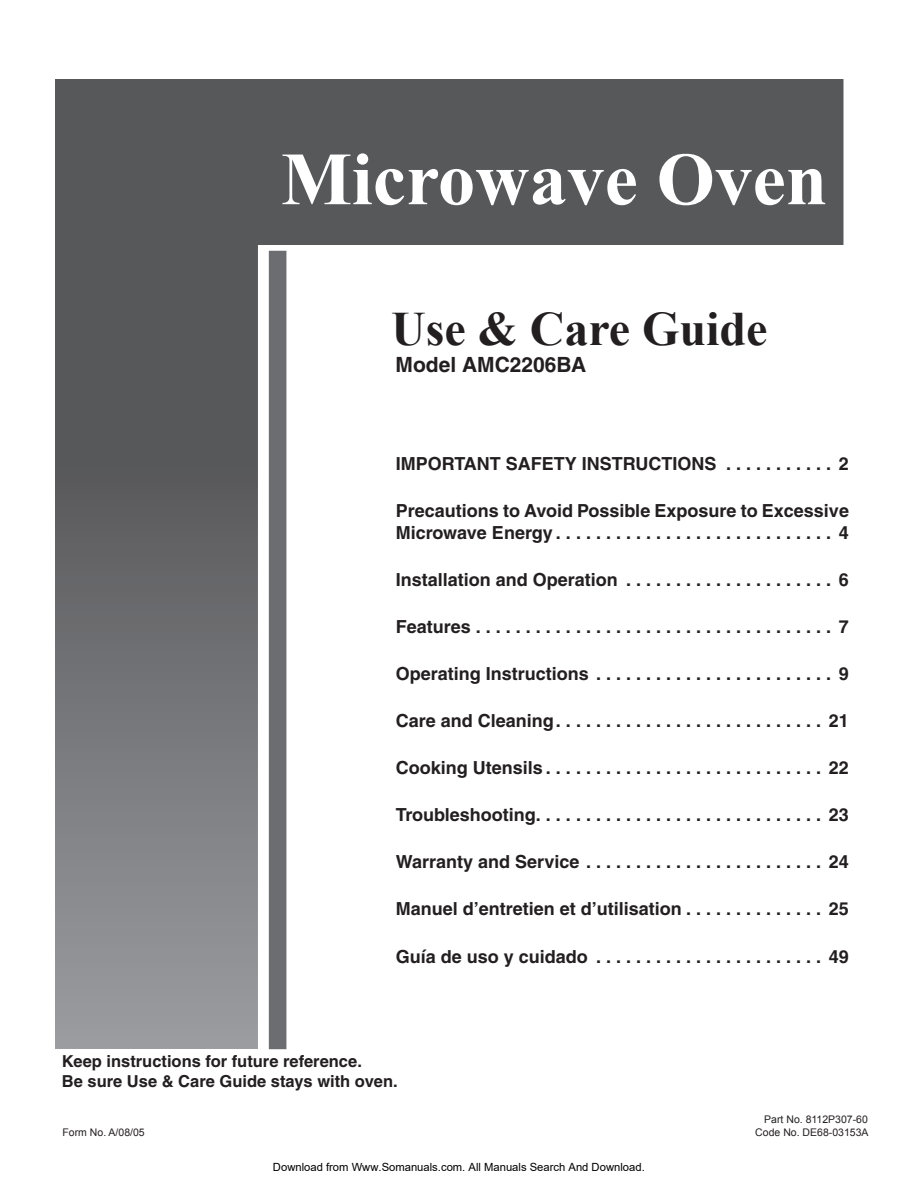
<style>
.page{position:relative;width:918px;height:1188px;background:#fff}
.page>*{position:absolute;margin:0;border:0;box-sizing:border-box;transform-origin:0 0}
.t1{font:700 75px "Times New Roman";color:#fff}
.t2{font:700 48px "Times New Roman";color:#231f20}
.t3{font:700 21px "Helvetica";color:#231f20}
.t4{font:700 18px/21.6px "Helvetica";color:#231f20}
.t5{font:700 16.5px/19.8px "Helvetica";color:#231f20}
.t6{font:11.25px "Arial";color:#000}
.t7{font:10.5px "Arial";color:#231f20}
</style>
<div class="page">
<svg style="left:55px;top:245px;width:203px;height:804px;background:#707174"></svg>
<div style="left:55px;top:79px;width:788px;height:166px;background:#57585a"></div>
<div style="left:269px;top:251px;width:17px;height:798px;background:#6c6d70"></div>
<h1 class="t1" style="left:281px;top:127px;width:548px">Microwave Oven</h1>
<h2 class="t2" style="left:391px;top:296px;width:378px">Use &amp; Care Guide</h2>
<p class="t3" style="left:396px;top:352px;width:192px">Model AMC2206BA</p>
<p class="t4" style="left:396px;top:452px;width:455px">IMPORTANT SAFETY INSTRUCTIONS . . . . . . . . . . . 2</p>
<p class="t4" style="left:396px;top:500px;width:455px">Precautions to Avoid Possible Exposure to Excessive<br>Microwave Energy . . . . . . . . . . . . . . . . . . . . . . . . . . . . 4</p>
<p class="t4" style="left:396px;top:568px;width:455px">Installation and Operation . . . . . . . . . . . . . . . . . . . . . 6</p>
<p class="t4" style="left:396px;top:615px;width:455px">Features . . . . . . . . . . . . . . . . . . . . . . . . . . . . . . . . . . . . 7</p>
<p class="t4" style="left:396px;top:663px;width:455px">Operating Instructions . . . . . . . . . . . . . . . . . . . . . . . . 9</p>
<p class="t4" style="left:396px;top:710px;width:455px">Care and Cleaning . . . . . . . . . . . . . . . . . . . . . . . . . . . 21</p>
<p class="t4" style="left:396px;top:757px;width:455px">Cooking Utensils . . . . . . . . . . . . . . . . . . . . . . . . . . . . 22</p>
<p class="t4" style="left:396px;top:804px;width:455px">Troubleshooting . . . . . . . . . . . . . . . . . . . . . . . . . . . . . 23</p>
<p class="t4" style="left:396px;top:851px;width:455px">Warranty and Service . . . . . . . . . . . . . . . . . . . . . . . . 24</p>
<p class="t4" style="left:396px;top:898px;width:455px">Manuel d’entretien et d’utilisation . . . . . . . . . . . . . . 25</p>
<p class="t4" style="left:396px;top:945px;width:455px">Guía de uso y cuidado . . . . . . . . . . . . . . . . . . . . . . . 49</p>
<p class="t5" style="left:62px;top:1051px;width:337px">Keep instructions for future reference.<br>Be sure Use &amp; Care Guide stays with oven.</p>
<p class="t7" style="left:764px;top:1112px;width:105px">Part No. 8112P307-60</p>
<p class="t7" style="left:63px;top:1126px;width:84px">Form No. A/08/05</p>
<p class="t7" style="left:755px;top:1125px;width:115px">Code No. DE68-03153A</p>
<p class="t6" style="left:273px;top:1160px;width:373px">Download from Www.Somanuals.com. All Manuals Search And Download.</p>
</div>
